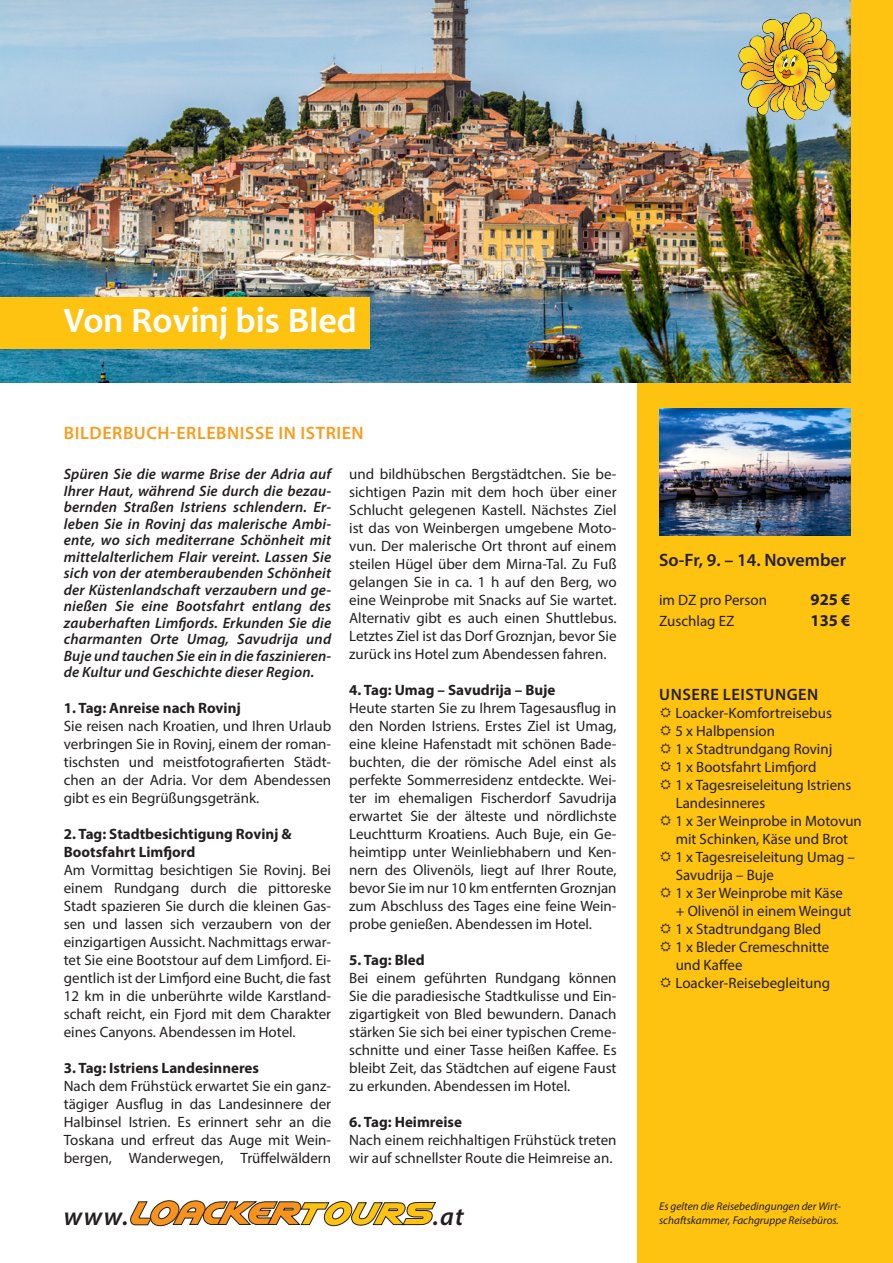
<style>
.page{position:relative;width:893px;height:1263px;background:#fff}
.page>*{position:absolute;margin:0;border:0;box-sizing:border-box;transform-origin:0 0}
.Hauptüberschrift_1{font:700 36px "Candara";color:#fff}
.t1{font:italic 600 25.5px "Myriad Pro";color:#231f20}
.t2{font:600 18px "Myriad Pro";letter-spacing:.03em;color:#f89c1c}
.t3{font:600 18px "Myriad Pro";color:#231f20}
.t4{font:600 16.5px "Myriad Pro";letter-spacing:.03em;color:#231f20}
.t5{font:700 16.5px "Myriad Pro";color:#231f20}
.t6{font:15px/18px "Myriad Pro";color:#231f20;text-align:justify}
.t7{font:italic 600 15px/16.5px "Myriad Pro";letter-spacing:.01em;color:#231f20;text-align:justify}
.t8{font:700 15px/18px "Myriad Pro";color:#231f20}
.t9{font:italic 11.25px/13.5px "Myriad Pro";color:#231f20}
</style>
<div class="page">
<div style="left:638px;top:0;width:255px;height:1263px;background:#fec210"></div>
<img style="left:0;top:0;width:850px;height:383px">
<img style="left:659px;top:408px;width:191px;height:128px">
<img style="left:738px;top:13px;width:100px;height:107px">
<div style="left:0;top:298px;width:370px;height:51px;background:#fec210"></div>
<svg style="left:130px;top:1200px;width:306px;height:26px"></svg>
<p class="Hauptüberschrift_1" style="left:64px;top:298px;width:294px">Von Rovinj bis Bled</p>
<p class="t2" style="left:64px;top:421px;width:301px">BILDERBUCH-ERLEBNISSE IN ISTRIEN</p>
<p class="t7" style="left:64px;top:465px;width:269px">Spüren Sie die warme Brise der Adria auf Ihrer Haut, während Sie durch die bezau&shy;bernden Straßen Istriens schlendern. Er&shy;leben Sie in Rovinj das malerische Ambi&shy;ente, wo sich mediterrane Schönheit mit mittelalterlichem Flair vereint. Lassen Sie sich von der atemberaubenden Schönheit der Küstenlandschaft verzaubern und ge&shy;nießen Sie eine Bootsfahrt entlang des zauberhaften Limfjords. Erkunden Sie die charmanten Orte Umag, Savudrija und Buje und tauchen Sie ein in die faszinieren&shy;de Kultur und Geschichte dieser Region.</p>
<p class="t8" style="left:64px;top:698px;width:179px">1. Tag: Anreise nach Rovinj</p>
<p class="t6" style="left:64px;top:717px;width:269px">Sie reisen nach Kroatien, und Ihren Urlaub verbringen Sie in Rovinj, einem der roman&shy;tischsten und meistfotografierten Städt&shy;chen an der Adria. Vor dem Abendessen gibt es ein Begrüßungsgetränk.</p>
<p class="t8" style="left:64px;top:824px;width:229px">2. Tag: Stadtbesichtigung Rovinj &amp;<br>Bootsfahrt Limfjord</p>
<p class="t6" style="left:64px;top:861px;width:269px">Am Vormittag besichtigen Sie Rovinj. Bei einem Rundgang durch die pittoreske Stadt spazieren Sie durch die kleinen Gas&shy;sen und lassen sich verzaubern von der einzigartigen Aussicht. Nachmittags erwar&shy;tet Sie eine Bootstour auf dem Limfjord. Ei&shy;gentlich ist der Limfjord eine Bucht, die fast 12 km in die unberührte wilde Karstland&shy;schaft reicht, ein Fjord mit dem Charakter eines Canyons. Abendessen im Hotel.</p>
<p class="t8" style="left:64px;top:1058px;width:197px">3. Tag: Istriens Landesinneres</p>
<p class="t6" style="left:64px;top:1077px;width:269px">Nach dem Frühstück erwartet Sie ein ganz&shy;tägiger Ausflug in das Landesinnere der Halbinsel Istrien. Es erinnert sehr an die Toskana und erfreut das Auge mit Wein&shy;bergen, Wanderwegen, Trüffelwäldern</p>
<p class="t6" style="left:349px;top:465px;width:269px">und bildhübschen Bergstädtchen. Sie be&shy;sichtigen Pazin mit dem hoch über einer Schlucht gelegenen Kastell. Nächstes Ziel ist das von Weinbergen umgebene Moto&shy;vun. Der malerische Ort thront auf einem steilen Hügel über dem Mirna-Tal. Zu Fuß gelangen Sie in ca. 1 h auf den Berg, wo eine Weinprobe mit Snacks auf Sie wartet.<br>Alternativ gibt es auch einen Shuttlebus.<br>Letztes Ziel ist das Dorf Groznjan, bevor Sie zurück ins Hotel zum Abendessen fahren.</p>
<p class="t8" style="left:349px;top:680px;width:208px">4. Tag: Umag – Savudrija – Buje</p>
<p class="t6" style="left:349px;top:699px;width:269px">Heute starten Sie zu Ihrem Tagesausflug in den Norden Istriens. Erstes Ziel ist Umag, eine kleine Hafenstadt mit schönen Bade&shy;buchten, die der römische Adel einst als perfekte Sommerresidenz entdeckte. Wei&shy;ter im ehemaligen Fischerdorf Savudrija erwartet Sie der älteste und nördlichste Leuchtturm Kroatiens. Auch Buje, ein Ge&shy;heimtipp unter Weinliebhabern und Ken&shy;nern des Olivenöls, liegt auf Ihrer Route, bevor Sie im nur 10 km entfernten Groznjan zum Abschluss des Tages eine feine Wein&shy;probe genießen. Abendessen im Hotel.</p>
<p class="t8" style="left:349px;top:950px;width:77px">5. Tag: Bled</p>
<p class="t6" style="left:349px;top:969px;width:269px">Bei einem geführten Rundgang können Sie die paradiesische Stadtkulisse und Ein&shy;zigartigkeit von Bled bewundern. Danach stärken Sie sich bei einer typischen Creme&shy;schnitte und einer Tasse heißen Kaffee. Es bleibt Zeit, das Städtchen auf eigene Faust zu erkunden. Abendessen im Hotel.</p>
<p class="t8" style="left:349px;top:1112px;width:114px">6. Tag: Heimreise</p>
<p class="t6" style="left:349px;top:1131px;width:269px">Nach einem reichhaltigen Frühstück treten wir auf schnellster Route die Heimreise an.</p>
<p class="t3" style="left:659px;top:549px;width:189px">So-Fr, 9. – 14. November</p>
<p class="t6" style="left:659px;top:591px;width:109px">im DZ pro Person</p>
<p class="t5" style="left:810px;top:589px;width:41px">925 €</p>
<p class="t6" style="left:659px;top:612px;width:77px">Zuschlag EZ</p>
<p class="t5" style="left:810px;top:610px;width:41px">135 €</p>
<p class="t4" style="left:659px;top:684px;width:161px">UNSERE LEISTUNGEN</p>
<p class="t6" style="left:675px;top:703px;width:158px">Loacker-Komfortreisebus</p>
<p class="t6" style="left:675px;top:721px;width:101px">5 x Halbpension</p>
<p class="t6" style="left:675px;top:739px;width:158px">1 x Stadtrundgang Rovinj</p>
<p class="t6" style="left:675px;top:757px;width:142px">1 x Bootsfahrt Limfjord</p>
<p class="t6" style="left:675px;top:775px;width:177px">1 x Tagesreiseleitung Istriens</p>
<p class="t6" style="left:676px;top:793px;width:91px">Landesinneres</p>
<p class="t6" style="left:675px;top:811px;width:188px">1 x 3er Weinprobe in Motovun</p>
<p class="t6" style="left:676px;top:829px;width:174px">mit Schinken, Käse und Brot</p>
<p class="t6" style="left:675px;top:847px;width:181px">1 x Tagesreiseleitung Umag –</p>
<p class="t6" style="left:676px;top:865px;width:100px">Savudrija – Buje</p>
<p class="t6" style="left:675px;top:883px;width:169px">1 x 3er Weinprobe mit Käse</p>
<p class="t6" style="left:676px;top:901px;width:177px">+ Olivenöl in einem Weingut</p>
<p class="t6" style="left:675px;top:919px;width:147px">1 x Stadtrundgang Bled</p>
<p class="t6" style="left:675px;top:937px;width:155px">1 x Bleder Cremeschnitte</p>
<p class="t6" style="left:676px;top:955px;width:68px">und Kaffee</p>
<p class="t6" style="left:675px;top:973px;width:156px">Loacker-Reisebegleitung</p>
<p class="t1" style="left:64px;top:1200px;width:66px">www.</p>
<p class="t1" style="left:433px;top:1200px;width:32px">.at</p>
<p class="t9" style="left:659px;top:1200px;width:183px">Es gelten die Reisebedingungen der Wirt&shy;schaftskammer, Fachgruppe Reisebüros.</p>
</div>
